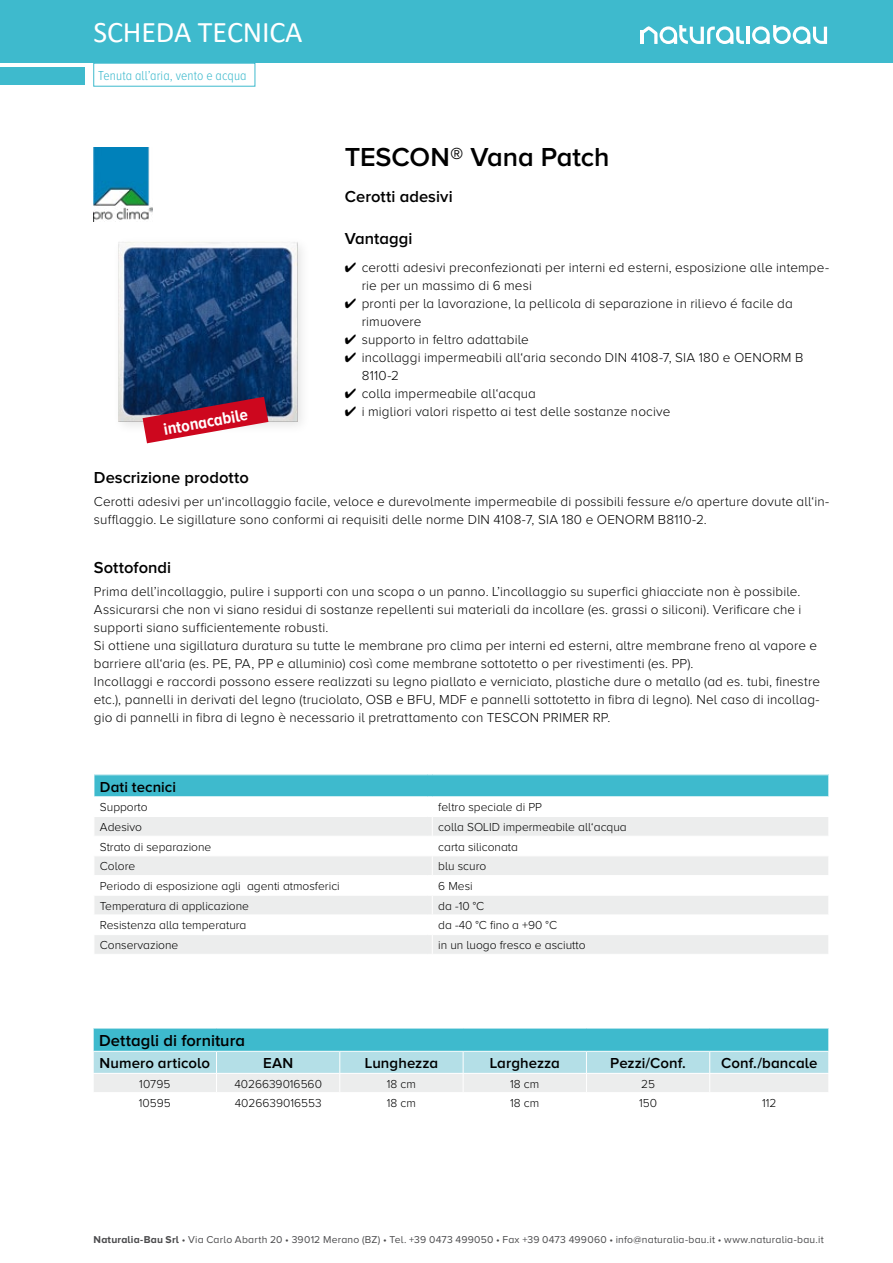
<style>
.page{position:relative;width:893px;height:1263px;background:#fff}
.page>*{position:absolute;margin:0;border:0;box-sizing:border-box;transform-origin:0 0}
.t1{font:30px "Calibri";letter-spacing:-.005em;color:#fff}
.t2{font:600 27px "Proxima Nova A";letter-spacing:-.005em;color:#000}
.t3{font:700 17.25px "Proxima Nova A Cond";color:#fff}
.t4{font:600 16.5px "Proxima Nova A";color:#000}
.t5{font:600 15px "Proxima Nova A";letter-spacing:.005em;color:#000}
.t6{font:300 13.5px/18px "Proxima Nova A";letter-spacing:.01em;color:#000}
.t7{font:300 13.5px "Proxima Nova A Cond";letter-spacing:.01em;color:#3ebacd}
.t8{font:300 12px "Proxima Nova A";color:#000}
.t9{font:10.35px "Proxima Nova A";letter-spacing:.02em;color:#4b4b4d}
.s1{font-weight:700}
</style>
<div class="page">
<div style="left:112px;top:235px;width:200px;height:200px;background:#000;opacity:.1"></div>
<img style="left:118px;top:242px;width:179px;height:179px">
<div style="left:94px;top:775px;width:735px;height:22px;background:#3ebacd"></div>
<svg style="left:95px;top:817px;width:733px;height:137px;fill:#eceded"></svg>
<hr style="left:94px;top:796px;width:334px;height:1px;background:#fff">
<hr style="left:432px;top:796px;width:397px;height:1px;background:#fff">
<hr style="left:94px;top:836px;width:334px;height:1px;background:#fff">
<hr style="left:432px;top:836px;width:397px;height:1px;background:#fff">
<hr style="left:94px;top:855px;width:334px;height:1px;background:#fff">
<hr style="left:432px;top:855px;width:397px;height:1px;background:#fff">
<hr style="left:94px;top:875px;width:334px;height:1px;background:#fff">
<hr style="left:432px;top:875px;width:397px;height:1px;background:#fff">
<hr style="left:94px;top:895px;width:334px;height:1px;background:#fff">
<hr style="left:432px;top:895px;width:397px;height:1px;background:#fff">
<hr style="left:94px;top:914px;width:334px;height:1px;background:#fff">
<hr style="left:432px;top:914px;width:397px;height:1px;background:#fff">
<hr style="left:94px;top:934px;width:334px;height:1px;background:#fff">
<hr style="left:432px;top:934px;width:397px;height:1px;background:#fff">
<svg style="left:94px;top:775px;width:1px;height:178px"></svg>
<svg style="left:828px;top:775px;width:1px;height:22px"></svg>
<svg style="left:427px;top:796px;width:6px;height:158px"></svg>
<svg style="left:143px;top:397px;width:125px;height:46px"></svg>
<img style="left:94px;top:147px;width:59px;height:75px">
<svg style="left:93px;top:1028px;width:736px;height:64px;background:#9cd7e0"></svg>
<hr style="left:93px;top:1051px;width:123px;height:1px;background:#fff">
<hr style="left:216px;top:1051px;width:124px;height:1px;background:#fff">
<hr style="left:340px;top:1051px;width:123px;height:1px;background:#fff">
<hr style="left:463px;top:1051px;width:123px;height:1px;background:#fff">
<hr style="left:586px;top:1051px;width:124px;height:1px;background:#fff">
<hr style="left:710px;top:1051px;width:119px;height:1px;background:#fff">
<div style="left:0;top:0;width:893px;height:63px;background:#3ebacd"></div>
<div style="left:94px;top:63px;width:161px;height:23px;border:1px solid #3ebacd"></div>
<div style="left:0;top:67px;width:85px;height:17px;background:#3ebacd"></div>
<hr style="left:746px;top:27px;width:3px;height:17px;background:#fff">
<svg style="left:752px;top:25px;width:75px;height:19px"></svg>
<svg style="left:640px;top:25px;width:104px;height:19px"></svg>
<h1 class="t1" style="left:94px;top:11px;width:211px">SCHEDA TECNICA</h1>
<p class="t7" style="left:98px;top:68px;width:150px">Tenuta all’aria, vento e acqua</p>
<p class="t3" style="left:162px;top:420px;width:87px;rotate:-10deg">intonacabile</p>
<h2 class="t2" style="left:345px;top:142px;width:266px">TESCON® Vana Patch</h2>
<p class="t4" style="left:345px;top:187px;width:109px">Cerotti adesivi</p>
<p class="t4" style="left:345px;top:229px;width:69px">Vantaggi</p>
<p class="t6" style="left:362px;top:258px;width:469px;text-indent:-17px">✔ cerotti adesivi preconfezionati per interni ed esterni, esposizione alle intempe&shy;rie per un massimo di 6 mesi</p>
<p class="t6" style="left:362px;top:294px;width:433px;text-indent:-17px">✔ pronti per la lavorazione, la pellicola di separazione in rilievo é facile da rimuovere</p>
<p class="t6" style="left:345px;top:330px;width:186px">✔ supporto in feltro adattabile</p>
<p class="t6" style="left:362px;top:348px;width:443px;text-indent:-17px">✔ incollaggi impermeabili all‘aria secondo DIN 4108-7, SIA 180 e OENORM B<br>8110-2</p>
<p class="t6" style="left:345px;top:384px;width:193px">✔ colla impermeabile all‘acqua</p>
<p class="t6" style="left:345px;top:402px;width:327px">✔ i migliori valori rispetto ai test delle sostanze nocive</p>
<p class="t4" style="left:94px;top:468px;width:157px">Descrizione prodotto</p>
<p class="t6" style="left:94px;top:492px;width:737px">Cerotti adesivi per un‘incollaggio facile, veloce e durevolmente impermeabile di possibili fessure e/o aperture dovute all‘in&shy;sufflaggio. Le sigillature sono conformi ai requisiti delle norme DIN 4108-7, SIA 180 e OENORM B8110-2.</p>
<p class="t4" style="left:94px;top:558px;width:79px">Sottofondi</p>
<p class="t6" style="left:94px;top:582px;width:728px">Prima dell’incollaggio, pulire i supporti con una scopa o un panno. L’incollaggio su superfici ghiacciate non è possibile.<br>Assicurarsi che non vi siano residui di sostanze repellenti sui materiali da incollare (es. grassi o siliconi). Verificare che i supporti siano sufficientemente robusti.<br>Si ottiene una sigillatura duratura su tutte le membrane pro clima per interni ed esterni, altre membrane freno al vapore e barriere all‘aria (es. PE, PA, PP e alluminio) così come membrane sottotetto o per rivestimenti (es. PP).<br>Incollaggi e raccordi possono essere realizzati su legno piallato e verniciato, plastiche dure o metallo (ad es. tubi, finestre etc.), pannelli in derivati del legno (truciolato, OSB e BFU, MDF e pannelli sottotetto in fibra di legno). Nel caso di incollag&shy;gio di pannelli in fibra di legno è necessario il pretrattamento con TESCON PRIMER RP.</p>
<p class="t5" style="left:100px;top:778px;width:78px">Dati tecnici</p>
<p class="t8" style="left:100px;top:801px;width:49px">Supporto</p>
<p class="t8" style="left:438px;top:801px;width:105px">feltro speciale di PP</p>
<p class="t8" style="left:100px;top:820px;width:44px">Adesivo</p>
<p class="t8" style="left:438px;top:820px;width:190px">colla SOLID impermeabile all‘acqua</p>
<p class="t8" style="left:100px;top:840px;width:113px">Strato di separazione</p>
<p class="t8" style="left:438px;top:840px;width:81px">carta siliconata</p>
<p class="t8" style="left:100px;top:860px;width:37px">Colore</p>
<p class="t8" style="left:438px;top:860px;width:50px">blu scuro</p>
<p class="t8" style="left:100px;top:879px;width:241px">Periodo di esposizione agli agenti atmosferici</p>
<p class="t8" style="left:438px;top:879px;width:36px">6 Mesi</p>
<p class="t8" style="left:100px;top:899px;width:151px">Temperatura di applicazione</p>
<p class="t8" style="left:438px;top:899px;width:47px">da -10 °C</p>
<p class="t8" style="left:100px;top:919px;width:148px">Resistenza alla temperatura</p>
<p class="t8" style="left:438px;top:919px;width:120px">da -40 °C fino a +90 °C</p>
<p class="t8" style="left:100px;top:938px;width:80px">Conservazione</p>
<p class="t8" style="left:438px;top:938px;width:149px">in un luogo fresco e asciutto</p>
<p class="t4" style="left:99px;top:1031px;width:147px">Dettagli di fornitura</p>
<p class="t5" style="left:100px;top:1055px;width:112px">Numero articolo</p>
<p class="t5" style="left:263px;top:1055px;width:32px">EAN</p>
<p class="t5" style="left:365px;top:1055px;width:75px">Lunghezza</p>
<p class="t5" style="left:490px;top:1055px;width:72px">Larghezza</p>
<p class="t5" style="left:610px;top:1055px;width:77px">Pezzi/Conf.</p>
<p class="t5" style="left:721px;top:1055px;width:98px">Conf./bancale</p>
<p class="t8" style="left:139px;top:1077px;width:33px">10795</p>
<p class="t8" style="left:234px;top:1077px;width:89px">4026639016560</p>
<p class="t8" style="left:387px;top:1077px;width:31px">18 cm</p>
<p class="t8" style="left:510px;top:1077px;width:31px">18 cm</p>
<p class="t8" style="left:641px;top:1077px;width:15px">25</p>
<p class="t8" style="left:139px;top:1097px;width:33px">10595</p>
<p class="t8" style="left:235px;top:1097px;width:88px">4026639016553</p>
<p class="t8" style="left:387px;top:1097px;width:31px">18 cm</p>
<p class="t8" style="left:510px;top:1097px;width:31px">18 cm</p>
<p class="t8" style="left:639px;top:1097px;width:19px">150</p>
<p class="t8" style="left:762px;top:1097px;width:16px">112</p>
<p class="t9" style="left:94px;top:1234px;width:732px"><span class="s1">Naturalia-Bau Srl</span> • Via Carlo Abarth 20 • 39012 Merano (BZ) • Tel. +39 0473 499050 • Fax +39 0473 499060 • info@naturalia-bau.it • www.naturalia-bau.it</p>
</div>
